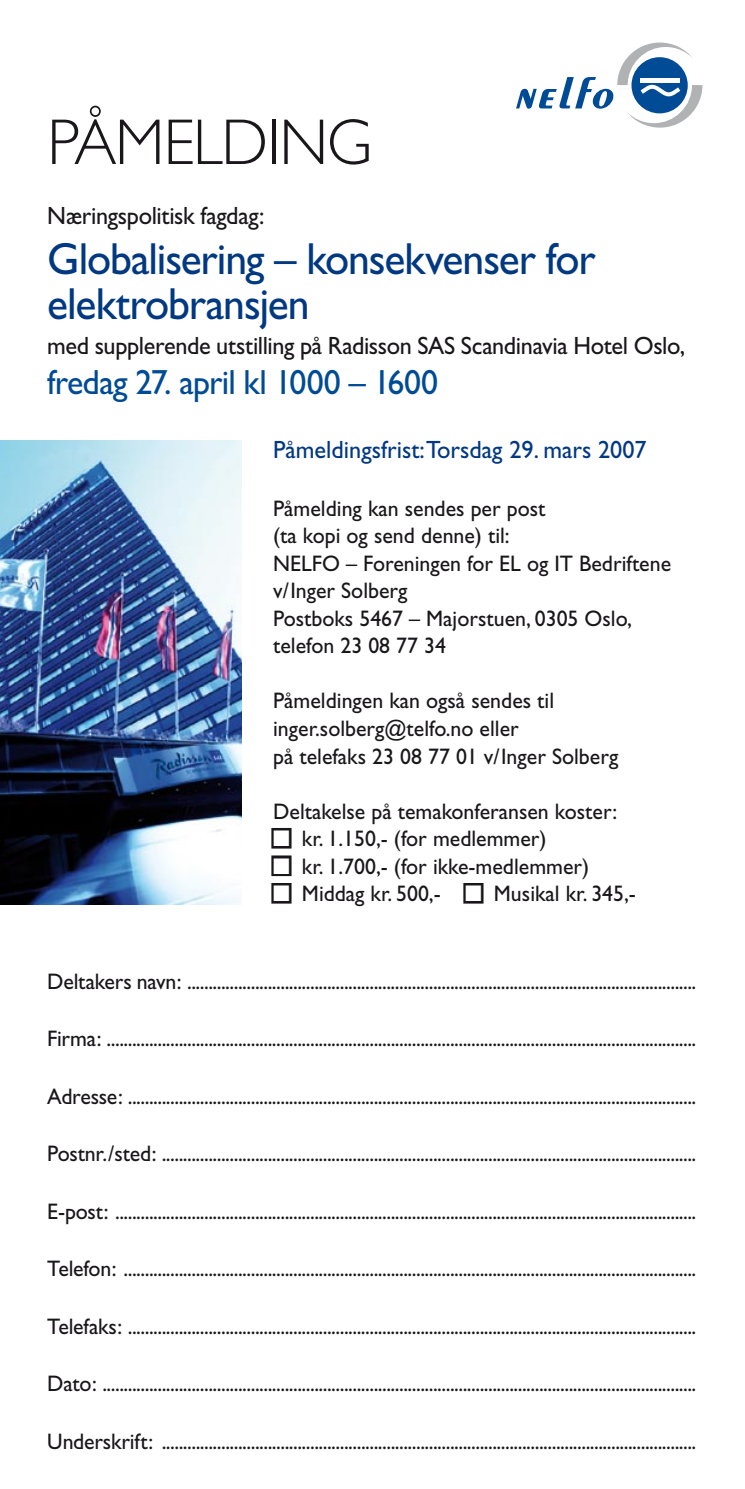
<style>
.page{position:relative;width:745px;height:1489px;background:#fff}
.page>*{position:absolute;margin:0;border:0;box-sizing:border-box;transform-origin:0 0}
.t1{font:300 65px "Gill Sans";letter-spacing:-.02em;color:#1a171b}
.t2{font:45px/45px "Gill Sans";letter-spacing:-.025em;color:#003882}
.t3{font:35px "Gill Sans";letter-spacing:-.025em;color:#004b95}
.t4{font:25px "Gill Sans";letter-spacing:-.015em;color:#1a171b}
.t5{font:25px "Gill Sans";color:#003882}
.t6{font:22.5px/27.5px "Gill Sans";color:#1a171b}
.s1{color:#fff}
</style>
<div class="page">
<svg style="left:516px;top:43px;width:186px;height:85px"></svg>
<img style="left:0;top:441px;width:241px;height:463px">
<div style="left:271px;top:828px;width:20px;height:20px;border:5px solid #1a171b"></div>
<div style="left:271px;top:855px;width:20px;height:21px;border:5px solid #1a171b"></div>
<div style="left:271px;top:883px;width:20px;height:20px;border:5px solid #1a171b"></div>
<div style="left:463px;top:883px;width:20px;height:20px;border:5px solid #1a171b"></div>
<h1 class="t1" style="left:47px;top:106px;width:326px">PÅM ELDING</h1>
<p class="t4" style="left:47px;top:201px;width:218px">Næringspolitisk fagdag:</p>
<h2 class="t2" style="left:47px;top:237px;width:549px">Globalisering – konsekvenser for elektrobransjen</h2>
<p class="t4" style="left:47px;top:331px;width:639px">med supplerende utstilling på Radisson SAS Scandinavia Hotel Oslo,</p>
<h3 class="t3" style="left:47px;top:362px;width:392px">fredag 27. april kl 1000 – 1600</h3>
<p class="t5" style="left:273px;top:435px;width:375px">Påmeldingsfrist:Torsdag 29. mars 2007</p>
<p class="t6" style="left:273px;top:494px;width:399px">Påmelding kan sendes per post<br>(ta kopi og send denne) til:<br>NELFO – Foreningen for EL og IT Bedriftene v/Inger Solberg<br>Postboks 5467 – Majorstuen, 0305 Oslo, telefon 23 08 77 34</p>
<p class="t6" style="left:273px;top:687px;width:346px">Påmeldingen kan også sendes til inger.solberg@telfo.no eller<br>på telefaks 23 08 77 01 v/Inger Solberg</p>
<p class="t6" style="left:273px;top:797px;width:345px">Deltakelse på temakonferansen koster:</p>
<p class="t6" style="left:273px;top:824px;width:275px"><span class="s1">■</span> kr. 1.150,- (for medlemmer)</p>
<p class="t6" style="left:273px;top:852px;width:317px"><span class="s1">■</span> kr. 1.700,- (for ikke-medlemmer)</p>
<p class="t6" style="left:273px;top:879px;width:364px"><span class="s1">■</span> Middag kr. 500,- <span class="s1">■</span> Musikal kr. 345,-</p>
<p class="t6" style="left:47px;top:967px;width:650px">Deltakers navn: ........................................................................................................................</p>
<p class="t6" style="left:47px;top:1025px;width:650px">Firma: ...........................................................................................................................................</p>
<p class="t6" style="left:47px;top:1082px;width:650px">Adresse: ......................................................................................................................................</p>
<p class="t6" style="left:47px;top:1140px;width:650px">Postnr./sted: ..............................................................................................................................</p>
<p class="t6" style="left:47px;top:1197px;width:650px">E-post: .........................................................................................................................................</p>
<p class="t6" style="left:47px;top:1255px;width:650px">Telefon: .......................................................................................................................................</p>
<p class="t6" style="left:47px;top:1312px;width:650px">Telefaks: ......................................................................................................................................</p>
<p class="t6" style="left:47px;top:1370px;width:650px">Dato: ............................................................................................................................................</p>
<p class="t6" style="left:47px;top:1427px;width:650px">Underskrift: ..............................................................................................................................</p>
</div>
